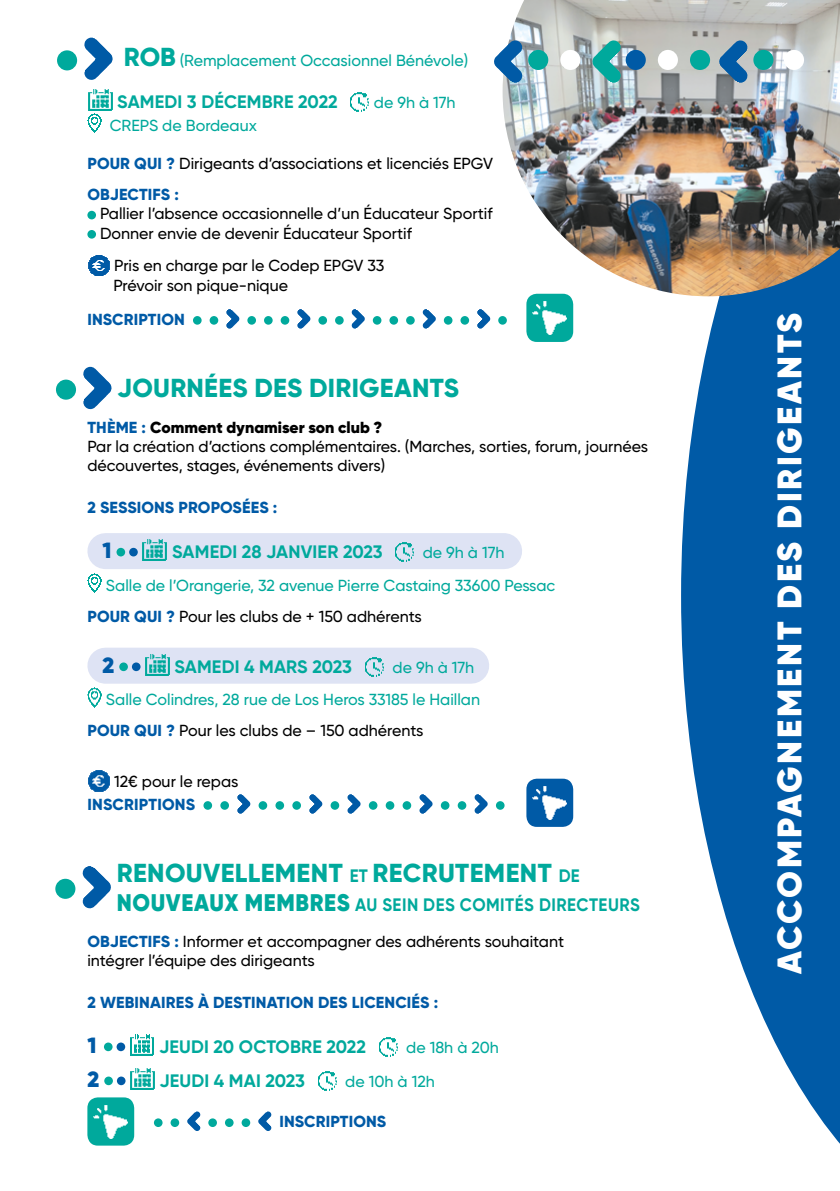
<style>
.page{position:relative;width:840px;height:1191px;background:#fff}
.page>*{position:absolute;margin:0;border:0;box-sizing:border-box;transform-origin:0 0}
.t1{font:900 34px "Gilroy";letter-spacing:.075em;color:#fff}
.t2{font:800 26px "Gilroy";letter-spacing:.01em;color:#00a99c}
.t3{font:900 22px "Gilroy";color:#005aa6}
.t4{font:700 18px "Gilroy";letter-spacing:.01em;color:#00a99c}
.t5{font:700 18px "Gilroy";letter-spacing:.03em;color:#00a99c;scale:.93 1}
.t6{font:500 16px/19.2px "Gilroy";color:#000}
.t7{font:500 16px/32px "Gilroy";color:#00a99c}
.t8{font:800 16px "Gilroy";letter-spacing:.01em;color:#005aa6}
.s1{font-weight:800;font-size:26px}
.s2{font-weight:800;color:#005aa6}
.s3{font-weight:900}
.s4{font-weight:700;font-size:18px}
.s5{font-weight:900;font-size:24px}
</style>
<div class="page">
<div style="left:105px;top:533px;width:399px;height:36px;background:#dee3f4"></div>
<div style="left:105px;top:647px;width:366px;height:36px;background:#dee3f4"></div>
<svg style="left:681px;top:296px;width:158px;height:847px;fill:#005aa6"></svg>
<img style="left:88px;top:90px;width:25px;height:20px">
<img style="left:350px;top:92px;width:19px;height:20px">
<img style="left:87px;top:113px;width:15px;height:20px">
<div style="left:87px;top:211px;width:9px;height:8px;background:#00a99c;border-radius:50%"></div>
<div style="left:87px;top:230px;width:9px;height:9px;background:#00a99c;border-radius:50%"></div>
<img style="left:88px;top:255px;width:22px;height:21px">
<div style="left:193px;top:316px;width:8px;height:9px;background:#00a99c;border-radius:50%"></div>
<div style="left:209px;top:316px;width:9px;height:9px;background:#00a99c;border-radius:50%"></div>
<img style="left:226px;top:309px;width:13px;height:20px">
<div style="left:247px;top:316px;width:9px;height:9px;background:#00a99c;border-radius:50%"></div>
<div style="left:264px;top:316px;width:8px;height:9px;background:#00a99c;border-radius:50%"></div>
<svg style="left:280px;top:316px;width:9px;height:9px"></svg>
<img style="left:297px;top:309px;width:13px;height:20px">
<div style="left:318px;top:316px;width:9px;height:9px;background:#00a99c;border-radius:50%"></div>
<div style="left:335px;top:316px;width:8px;height:9px;background:#00a99c;border-radius:50%"></div>
<img style="left:351px;top:309px;width:13px;height:20px">
<div style="left:372px;top:316px;width:9px;height:9px;background:#00a99c;border-radius:50%"></div>
<div style="left:389px;top:316px;width:9px;height:9px;background:#00a99c;border-radius:50%"></div>
<div style="left:406px;top:316px;width:8px;height:9px;background:#00a99c;border-radius:50%"></div>
<img style="left:422px;top:309px;width:13px;height:20px">
<svg style="left:443px;top:316px;width:9px;height:9px"></svg>
<div style="left:460px;top:316px;width:9px;height:9px;background:#00a99c;border-radius:50%"></div>
<img style="left:477px;top:309px;width:13px;height:20px">
<div style="left:498px;top:316px;width:8px;height:9px;background:#00a99c;border-radius:50%"></div>
<div style="left:116px;top:548px;width:9px;height:8px;background:#00a99c;border-radius:50%"></div>
<div style="left:129px;top:548px;width:9px;height:8px;background:#005aa6;border-radius:50%"></div>
<img style="left:142px;top:540px;width:25px;height:20px">
<img style="left:395px;top:542px;width:19px;height:20px">
<img style="left:87px;top:573px;width:15px;height:19px">
<div style="left:119px;top:662px;width:9px;height:9px;background:#00a99c;border-radius:50%"></div>
<div style="left:132px;top:662px;width:8px;height:9px;background:#005aa6;border-radius:50%"></div>
<img style="left:145px;top:654px;width:25px;height:21px">
<img style="left:365px;top:657px;width:19px;height:20px">
<img style="left:87px;top:688px;width:15px;height:19px">
<img style="left:88px;top:770px;width:22px;height:22px">
<div style="left:203px;top:801px;width:9px;height:8px;background:#00a99c;border-radius:50%"></div>
<div style="left:220px;top:801px;width:9px;height:8px;background:#00a99c;border-radius:50%"></div>
<img style="left:237px;top:794px;width:13px;height:20px">
<div style="left:258px;top:801px;width:9px;height:8px;background:#00a99c;border-radius:50%"></div>
<div style="left:275px;top:801px;width:9px;height:8px;background:#00a99c;border-radius:50%"></div>
<div style="left:292px;top:801px;width:9px;height:8px;background:#00a99c;border-radius:50%"></div>
<img style="left:309px;top:794px;width:13px;height:20px">
<div style="left:330px;top:801px;width:9px;height:8px;background:#00a99c;border-radius:50%"></div>
<img style="left:347px;top:794px;width:13px;height:20px">
<div style="left:368px;top:801px;width:9px;height:8px;background:#00a99c;border-radius:50%"></div>
<div style="left:385px;top:801px;width:9px;height:8px;background:#00a99c;border-radius:50%"></div>
<div style="left:402px;top:801px;width:9px;height:8px;background:#00a99c;border-radius:50%"></div>
<img style="left:419px;top:794px;width:13px;height:20px">
<div style="left:440px;top:801px;width:9px;height:8px;background:#00a99c;border-radius:50%"></div>
<div style="left:457px;top:801px;width:9px;height:8px;background:#00a99c;border-radius:50%"></div>
<img style="left:474px;top:794px;width:13px;height:20px">
<div style="left:495px;top:801px;width:9px;height:8px;background:#00a99c;border-radius:50%"></div>
<div style="left:104px;top:1042px;width:8px;height:9px;background:#00a99c;border-radius:50%"></div>
<div style="left:116px;top:1042px;width:9px;height:9px;background:#005aa6;border-radius:50%"></div>
<img style="left:130px;top:1034px;width:24px;height:21px">
<img style="left:379px;top:1037px;width:19px;height:20px">
<div style="left:104px;top:1076px;width:9px;height:9px;background:#00a99c;border-radius:50%"></div>
<div style="left:117px;top:1076px;width:8px;height:9px;background:#005aa6;border-radius:50%"></div>
<img style="left:130px;top:1068px;width:25px;height:21px">
<img style="left:318px;top:1071px;width:19px;height:20px">
<div style="left:154px;top:1118px;width:8px;height:9px;background:#00a99c;border-radius:50%"></div>
<div style="left:170px;top:1118px;width:9px;height:9px;background:#00a99c;border-radius:50%"></div>
<img style="left:187px;top:1111px;width:13px;height:20px">
<div style="left:208px;top:1118px;width:9px;height:9px;background:#00a99c;border-radius:50%"></div>
<div style="left:225px;top:1118px;width:8px;height:9px;background:#00a99c;border-radius:50%"></div>
<div style="left:241px;top:1118px;width:9px;height:9px;background:#00a99c;border-radius:50%"></div>
<img style="left:258px;top:1111px;width:13px;height:20px">
<img style="left:502px;top:0;width:337px;height:296px">
<div style="left:57px;top:50px;width:20px;height:20px;background:#00a99c;border-radius:50%"></div>
<img style="left:84px;top:38px;width:29px;height:42px">
<div style="left:56px;top:379px;width:20px;height:21px;background:#00a99c;border-radius:50%"></div>
<img style="left:83px;top:367px;width:29px;height:42px">
<div style="left:55px;top:878px;width:20px;height:21px;background:#00a99c;border-radius:50%"></div>
<img style="left:83px;top:866px;width:28px;height:42px">
<img style="left:592px;top:40px;width:28px;height:43px">
<img style="left:494px;top:40px;width:28px;height:43px">
<div style="left:528px;top:50px;width:20px;height:20px;background:#00a99c;border-radius:50%"></div>
<div style="left:625px;top:50px;width:20px;height:20px;background:#005aa6;border-radius:50%"></div>
<div style="left:689px;top:50px;width:20px;height:20px;background:#00a99c;border-radius:50%"></div>
<div style="left:560px;top:50px;width:20px;height:20px;background:#fff;border-radius:50%"></div>
<div style="left:657px;top:50px;width:20px;height:20px;background:#fff;border-radius:50%"></div>
<img style="left:718px;top:40px;width:29px;height:43px">
<div style="left:753px;top:50px;width:20px;height:20px;background:#00a99c;border-radius:50%"></div>
<div style="left:783px;top:50px;width:20px;height:20px;background:#fff;border-radius:50%"></div>
<div style="left:526px;top:294px;width:47px;height:48px;background:#00a99c;border-radius:11px"></div>
<img style="left:532px;top:301px;width:35px;height:34px">
<div style="left:526px;top:778px;width:47px;height:49px;background:#005aa6;border-radius:11px"></div>
<img style="left:532px;top:786px;width:35px;height:34px">
<div style="left:87px;top:1097px;width:47px;height:48px;background:#00a99c;border-radius:11px"></div>
<img style="left:93px;top:1105px;width:35px;height:34px">
<p class="t7" style="left:124px;top:44px;width:345px"><span class="s1">ROB</span> (Remplacement Occasionnel Bénévole)</p>
<p class="t4" style="left:117px;top:91px;width:222px">SAMEDI 3 DÉCEMBRE 2022</p>
<p class="t7" style="left:373px;top:86px;width:83px">de 9h à 17h</p>
<p class="t7" style="left:110px;top:109px;width:149px">CREPS de Bordeaux</p>
<p class="t6" style="left:87px;top:148px;width:407px;line-height:31.2px"><span class="s2">POUR QUI ?</span> Dirigeants d’associations et licenciés EPGV<br><span class="s2">OBJECTIFS :</span></p>
<p class="t6" style="left:100px;top:204px;width:394px">Pallier l’absence occasionnelle d’un Éducateur Sportif<br>Donner envie de devenir Éducateur Sportif</p>
<p class="t6" style="left:113px;top:256px;width:272px">Pris en charge par le Codep EPGV 33<br>Prévoir son pique-nique</p>
<p class="t8" style="left:87px;top:309px;width:99px">INSCRIPTION</p>
<h2 class="t2" style="left:117px;top:371px;width:343px">JOURNÉES DES DIRIGEANTS</h2>
<p class="t6" style="left:87px;top:417px;width:562px"><span class="s2">THÈME :</span> <span class="s3">Comment dynamiser son club ?<br></span>Par la création d’actions complémentaires. (Marches, sorties, forum, journées découvertes, stages, événements divers)</p>
<p class="t8" style="left:87px;top:497px;width:191px">2 SESSIONS PROPOSÉES :</p>
<h3 class="t3" style="left:102px;top:537px;width:11px">1</h3>
<p class="t4" style="left:172px;top:541px;width:212px">SAMEDI 28 JANVIER 2023</p>
<p class="t7" style="left:422px;top:537px;width:83px">de 9h à 17h</p>
<p class="t7" style="left:106px;top:569px;width:450px">Salle de l’Orangerie, 32 avenue Pierre Castaing 33600 Pessac</p>
<p class="t6" style="left:87px;top:607px;width:335px"><span class="s2">POUR QUI ?</span> Pour les clubs de + 150 adhérents</p>
<h3 class="t3" style="left:102px;top:651px;width:13px">2</h3>
<p class="t4" style="left:174px;top:655px;width:179px">SAMEDI 4 MARS 2023</p>
<p class="t7" style="left:106px;top:651px;width:375px;text-indent:286px">de 9h à 17h<br>Salle Colindres, 28 rue de Los Heros 33185 le Haillan</p>
<p class="t6" style="left:87px;top:720px;width:337px"><span class="s2">POUR QUI ?</span> Pour les clubs de – 150 adhérents</p>
<p class="t6" style="left:114px;top:771px;width:126px">12€ pour le repas</p>
<p class="t8" style="left:87px;top:794px;width:109px">INSCRIPTIONS</p>
<h2 class="t2" style="left:117px;top:856px;width:464px">RENOUVELLEMENT <span class="s4">ET</span> RECRUTEMENT <span class="s4">DE</span></h2>
<p class="t5" style="left:117px;top:893px;width:563px"><span class="s5">NOUVEAUX MEMBRES</span> AU SEIN DES COMITÉS DIRECTEURS</p>
<p class="t6" style="left:87px;top:931px;width:478px"><span class="s2">OBJECTIFS :</span> Informer et accompagner des adhérents souhaitant intégrer l’équipe des dirigeants</p>
<p class="t8" style="left:87px;top:992px;width:352px">2 WEBINAIRES À DESTINATION DES LICENCIÉS :</p>
<h3 class="t3" style="left:87px;top:1031px;width:11px">1</h3>
<p class="t4" style="left:159px;top:1035px;width:208px">JEUDI 20 OCTOBRE 2022</p>
<p class="t7" style="left:406px;top:1031px;width:94px">de 18h à 20h</p>
<h3 class="t3" style="left:87px;top:1065px;width:13px">2</h3>
<p class="t4" style="left:159px;top:1069px;width:147px">JEUDI 4 MAI 2023</p>
<p class="t7" style="left:345px;top:1065px;width:91px">de 10h à 12h</p>
<p class="t8" style="left:279px;top:1111px;width:108px">INSCRIPTIONS</p>
<h1 class="t1" style="left:767px;top:974px;width:663px;rotate:-90deg">ACCOMPAGNEMENT DES DIRIGEANTS</h1>
</div>
